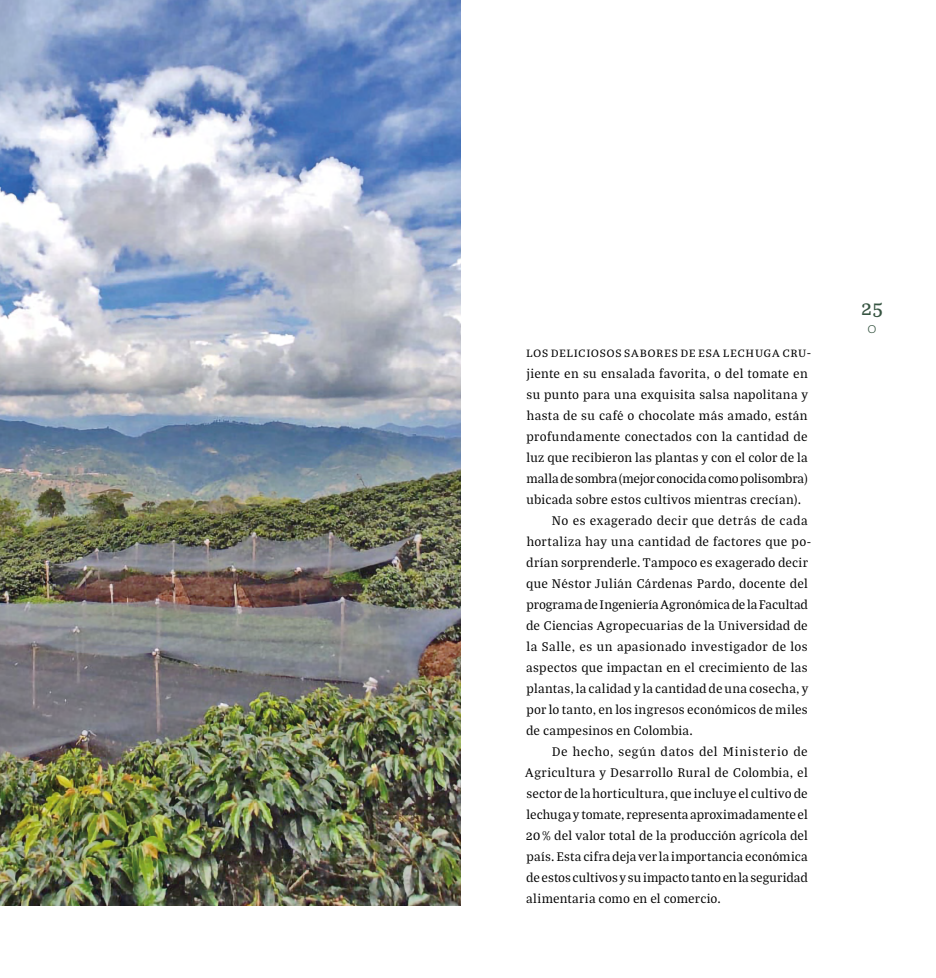
<style>
.page{position:relative;width:936px;height:978px;background:#fff}
.page>*{position:absolute;margin:0;border:0;box-sizing:border-box;transform-origin:0 0}
.Folio{font:500 21px "Bagatela";color:#365441}
.Body{font:13.5px/21px "Bagatela";letter-spacing:.01em;color:#000}
.Inicio{font:13.5px/21px "Bagatela";letter-spacing:.02em;color:#000}
.Folio-2{font:500 12px "Bagatela";color:#365441}
</style>
<div class="page">
<img style="left:0;top:0;width:460px;height:906px">
<p class="Inicio" style="left:526px;top:341px;width:287px">Los deliciosos sabores de esa lechuga cru&shy;jiente en su ensalada favorita, o del tomate en su punto para una exquisita salsa napolitana y hasta de su café o chocolate más amado, están profundamente conectados con la cantidad de luz que recibieron las plantas y con el color de la malla de sombra (mejor conocida como polisombra) ubicada sobre estos cultivos mientras crecían).</p>
<p class="Body" style="left:526px;top:509px;width:286px;text-indent:26px">No es exagerado decir que detrás de cada hortaliza hay una cantidad de factores que po&shy;drían sorprenderle. Tampoco es exagerado decir que Néstor Julián Cárdenas Pardo, docente del programa de Ingeniería Agronómica de la Facultad de Ciencias Agropecuarias de la Universidad de la Salle, es un apasionado investigador de los aspectos que impactan en el crecimiento de las plantas, la calidad y la cantidad de una cosecha, y por lo tanto, en los ingresos económicos de miles de campesinos en Colombia.</p>
<p class="Body" style="left:525px;top:740px;width:284px;text-align:justify;text-indent:27px">De hecho, según datos del Ministerio de Agricultura y Desarrollo Rural de Colombia, el sector de la horticultura, que incluye el cultivo de lechuga y tomate, representa aproximadamente el 20% del valor total de la producción agrícola del país. Esta cifra deja ver la importancia económica de estos cultivos y su impacto tanto en la seguridad alimentaria como en el comercio.</p>
<p class="Folio" style="left:861px;top:294px;width:24px">25</p>
<p class="Folio-2" style="left:867px;top:321px;width:11px">○</p>
</div>
